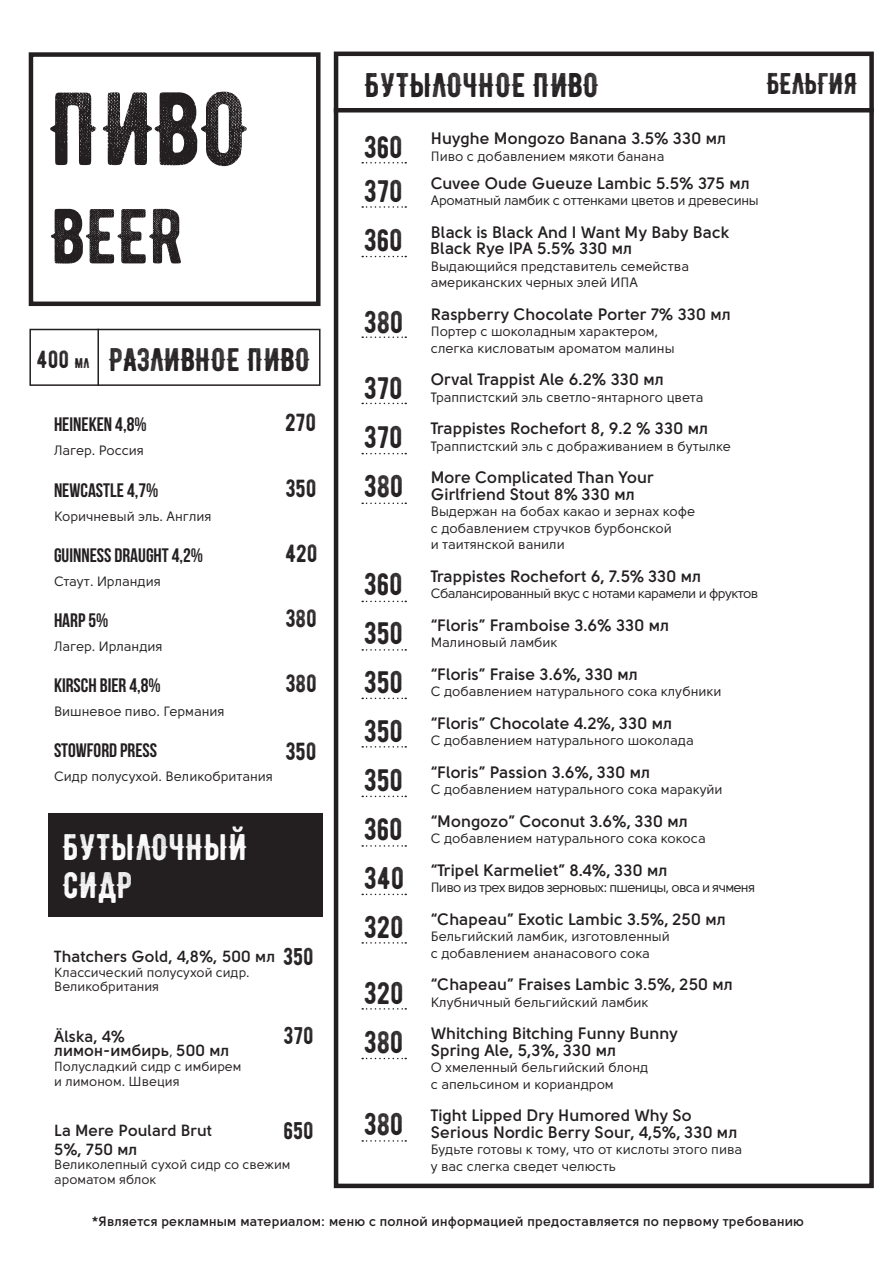
<style>
.page{position:relative;width:893px;height:1263px;background:#fff}
.page>*{position:absolute;margin:0;border:0;box-sizing:border-box;transform-origin:0 0}
.t1{font:103.5px "BERNIER Distressed";color:#231f20}
.t2{font:77.7px "BERNIER Distressed";color:#231f20}
.t3{font:36.9px/38.2px "BERNIER Distressed";color:#fff}
.t4{font:34.2px "BERNIER Distressed";color:#231f20}
.t5{font:32.7px "BERNIER Distressed";color:#231f20}
.t6{font:30px "BERNIER Distressed";color:#231f20}
.t7{font:24.75px "BERNIER Distressed";color:#231f20}
.t8{font:24.6px "BERNIER Distressed";color:#231f20}
.t9{font:24.15px "BERNIER Distressed";color:#231f20}
.t10{font:700 19.5px "Bebas Neue";color:#231f20}
.t11{font:700 16.5px/16.5px "Solomon Sans Semi";color:#231f20}
.t12{font:700 16.05px "Solomon Sans Semi";color:#231f20}
.t13{font:13.5px/16.5px "Solomon Sans Normal";color:#231f20}
.t14{font:700 13.5px "Solomon Sans Semi";letter-spacing:.01em;color:#231f20}
.t15{font:13.5px "Solomon Sans Normal";letter-spacing:-.04em;color:#231f20}
.t16{font:13.5px "Solomon Sans Normal";letter-spacing:-.05em;color:#231f20}
.t17{font:13.5px "Solomon Sans Normal";letter-spacing:-.02em;color:#231f20}
.t18{font:13.2px/14.7px "Solomon Sans Normal";color:#231f20}
.s1{font-size:14.1px}
.s2{font-family:"BERNIER Distressed";font-weight:400;font-size:24.15px}
.s3{font-family:"Solomon Sans Normal";font-weight:400;font-size:13.2px}
.s4{font-family:"BERNIER Distressed";font-weight:400;font-size:31.05px}
</style>
<div class="page">
<div style="left:334px;top:52px;width:540px;height:1136px;border:4px solid #231f20"></div>
<svg style="left:362px;top:162px;width:44px;height:2px"></svg>
<svg style="left:362px;top:206px;width:44px;height:2px"></svg>
<svg style="left:362px;top:256px;width:44px;height:1px"></svg>
<svg style="left:362px;top:336px;width:44px;height:2px"></svg>
<svg style="left:362px;top:403px;width:44px;height:1px"></svg>
<svg style="left:362px;top:453px;width:44px;height:1px"></svg>
<svg style="left:362px;top:503px;width:44px;height:1px"></svg>
<svg style="left:362px;top:601px;width:44px;height:1px"></svg>
<svg style="left:362px;top:649px;width:44px;height:2px"></svg>
<svg style="left:362px;top:698px;width:44px;height:1px"></svg>
<svg style="left:362px;top:746px;width:44px;height:2px"></svg>
<svg style="left:362px;top:796px;width:44px;height:1px"></svg>
<svg style="left:362px;top:894px;width:44px;height:1px"></svg>
<svg style="left:362px;top:942px;width:44px;height:2px"></svg>
<svg style="left:362px;top:1008px;width:44px;height:2px"></svg>
<svg style="left:362px;top:1058px;width:44px;height:1px"></svg>
<svg style="left:362px;top:1140px;width:44px;height:2px"></svg>
<svg style="left:362px;top:845px;width:44px;height:2px"></svg>
<div style="left:29px;top:52px;width:292px;height:254px;border:4px solid #231f20"></div>
<div style="left:29px;top:329px;width:292px;height:57px;border:2px solid #231f20"></div>
<hr style="left:97px;top:329px;width:2px;height:57px;background:#231f20">
<div style="left:334px;top:108px;width:540px;height:5px;background:#231f20"></div>
<div style="left:49px;top:813px;width:274px;height:104px;background:#231f20"></div>
<h1 class="t1" style="left:51px;top:64px;width:201px">ПИВО</h1>
<h2 class="t2" style="left:51px;top:187px;width:134px">BEER</h2>
<h3 class="t8" style="left:37px;top:343px;width:54px">400 <span class="s1">МЛ</span></h3>
<h3 class="t5" style="left:109px;top:339px;width:203px">РАЗЛИВНОЕ ПИВО</h3>
<h3 class="t10" style="left:54px;top:414px;width:94px">HEINEKEN 4,8%</h3>
<h3 class="t7" style="left:285px;top:407px;width:33px">270</h3>
<p class="t13" style="left:54px;top:443px;width:91px">Лагер. Россия</p>
<h3 class="t10" style="left:54px;top:479px;width:106px">NEWCASTLE 4,7%</h3>
<h3 class="t7" style="left:285px;top:472px;width:33px">350</h3>
<p class="t13" style="left:54px;top:508px;width:159px">Коричневый эль. Англия</p>
<h3 class="t10" style="left:54px;top:544px;width:151px">GUINNESS DRAUGHT 4,2%</h3>
<h3 class="t7" style="left:285px;top:537px;width:34px">420</h3>
<p class="t13" style="left:54px;top:573px;width:108px">Стаут. Ирландия</p>
<h3 class="t10" style="left:54px;top:609px;width:56px">HARP 5%</h3>
<h3 class="t7" style="left:285px;top:602px;width:33px">380</h3>
<p class="t13" style="left:54px;top:638px;width:110px">Лагер. Ирландия</p>
<h3 class="t10" style="left:54px;top:674px;width:108px">KIRSCH BIER 4,8%</h3>
<h3 class="t7" style="left:285px;top:667px;width:33px">380</h3>
<p class="t13" style="left:54px;top:703px;width:172px">Вишневое пиво. Германия</p>
<h3 class="t10" style="left:54px;top:739px;width:105px">STOWFORD PRESS</h3>
<h3 class="t7" style="left:285px;top:735px;width:33px">350</h3>
<p class="t13" style="left:54px;top:768px;width:220px">Сидр полусухой. Великобритания</p>
<h3 class="t3" style="left:63px;top:827px;width:186px">БУТЫЛОЧНЫЙ<br>СИДР</h3>
<p class="t12" style="left:54px;top:947px;width:261px">Thatchers Gold, 4,8%, 500 мл <span class="s2">350</span></p>
<p class="t18" style="left:54px;top:965px;width:197px">Классический полусухой сидр.<br>Великобритания</p>
<p class="t12" style="left:54px;top:1027px;width:72px">Älska, 4%</p>
<h3 class="t9" style="left:283px;top:1021px;width:32px">370</h3>
<p class="t12" style="left:54px;top:1041px;width:177px">лимон-имбирь<span class="s3">,</span> 500 мл</p>
<p class="t18" style="left:54px;top:1059px;width:189px">Полусладкий сидр с имбирем и лимоном. Швеция</p>
<p class="t12" style="left:54px;top:1121px;width:159px">La Mere Poulard Brut</p>
<h3 class="t9" style="left:283px;top:1115px;width:32px">650</h3>
<p class="t12" style="left:54px;top:1140px;width:84px">5%, 750 мл</p>
<p class="t18" style="left:54px;top:1157px;width:238px">Великолепный сухой сидр со свежим ароматом яблок</p>
<h3 class="t4" style="left:365px;top:63px;width:236px">БУТЫЛОЧНОЕ ПИВО</h3>
<h3 class="t6" style="left:767px;top:64px;width:93px">БЕЛЬГИЯ</h3>
<p class="t11" style="left:363px;top:130px;width:364px"><span class="s4">360</span> Huyghe Mongozo Banana 3.5% 330 мл</p>
<p class="t13" style="left:431px;top:148px;width:235px">Пиво с добавлением мякоти банана</p>
<p class="t11" style="left:363px;top:175px;width:388px"><span class="s4">370</span> Cuvee Oude Gueuze Lambic 5.5% 375 мл</p>
<p class="t17" style="left:431px;top:193px;width:330px">Ароматный ламбик с оттенками цветов и древесины</p>
<p class="t11" style="left:430px;top:224px;width:301px;text-indent:-67px"><span class="s4">360</span> Black is Black And I Want My Baby Back<br>Black Rye IPA 5.5% 330 мл</p>
<p class="t13" style="left:431px;top:258px;width:260px">Выдающийся представитель семейства американских черных элей ИПА</p>
<p class="t11" style="left:363px;top:306px;width:369px"><span class="s4">380</span> Raspberry Chocolate Porter 7% 330 мл</p>
<p class="t13" style="left:431px;top:323px;width:245px">Портер с шоколадным характером, слегка кисловатым ароматом малины</p>
<p class="t11" style="left:363px;top:371px;width:302px"><span class="s4">370</span> Orval Trappist Ale 6.2% 330 мл</p>
<p class="t13" style="left:431px;top:389px;width:274px">Траппистский эль светло-янтарного цвета</p>
<p class="t11" style="left:363px;top:420px;width:346px"><span class="s4">370</span> Trappistes Rochefort 8, 9.2 % 330 мл</p>
<p class="t13" style="left:431px;top:438px;width:302px">Траппистский эль с дображиванием в бутылке</p>
<p class="t11" style="left:431px;top:469px;width:225px;text-indent:-67px"><span class="s4">380</span> More Complicated Than Your<br>Girlfriend Stout 8% 330 мл</p>
<p class="t13" style="left:431px;top:503px;width:266px">Выдержан на бобах какао и зернах кофе с добавлением стручков бурбонской<br>и таитянской ванили</p>
<p class="t11" style="left:363px;top:568px;width:339px"><span class="s4">360</span> Trappistes Rochefort 6, 7.5% 330 мл</p>
<p class="t15" style="left:431px;top:586px;width:329px">Сбалансированный вкус с нотами карамели и фруктов</p>
<p class="t11" style="left:363px;top:617px;width:307px"><span class="s4">350</span> “Floris” Framboise 3.6% 330 мл</p>
<p class="t13" style="left:431px;top:634px;width:128px">Малиновый ламбик</p>
<p class="t11" style="left:363px;top:666px;width:276px"><span class="s4">350</span> “Floris” Fraise 3.6%, 330 мл</p>
<p class="t13" style="left:431px;top:683px;width:292px">С добавлением натурального сока клубники</p>
<p class="t11" style="left:363px;top:715px;width:310px"><span class="s4">350</span> “Floris” Chocolate 4.2%, 330 мл</p>
<p class="t13" style="left:431px;top:732px;width:264px">С добавлением натурального шоколада</p>
<p class="t11" style="left:363px;top:764px;width:288px"><span class="s4">350</span> “Floris” Passion 3.6%, 330 мл</p>
<p class="t13" style="left:431px;top:781px;width:293px">С добавлением натурального сока маракуйи</p>
<p class="t11" style="left:363px;top:813px;width:326px"><span class="s4">360</span> “Mongozo” Coconut 3.6%, 330 мл</p>
<p class="t13" style="left:431px;top:830px;width:276px">С добавлением натурального сока кокоса</p>
<p class="t11" style="left:363px;top:862px;width:305px"><span class="s4">340</span> “Tripel Karmeliet” 8.4%, 330 мл</p>
<p class="t16" style="left:431px;top:880px;width:326px">Пиво из трех видов зерновых: пшеницы, овса и ячменя</p>
<p class="t11" style="left:363px;top:911px;width:364px"><span class="s4">320</span> “Chapeau” Exotic Lambic 3.5%, 250 мл</p>
<p class="t13" style="left:431px;top:928px;width:241px">Бельгийский ламбик, изготовленный с добавлением ананасового сока</p>
<p class="t11" style="left:363px;top:976px;width:371px"><span class="s4">320</span> “Chapeau” Fraises Lambic 3.5%, 250 мл</p>
<p class="t13" style="left:431px;top:994px;width:219px">Клубничный бельгийский ламбик</p>
<p class="t11" style="left:363px;top:1025px;width:316px;text-align:center"><span class="s4">380</span> Whitching Bitching Funny Bunny<br>Spring Ale, 5,3%, 330 мл</p>
<p class="t13" style="left:431px;top:1059px;width:219px">О хмеленный бельгийский блонд с апельсином и кориандром</p>
<p class="t11" style="left:431px;top:1107px;width:308px;text-indent:-67px"><span class="s4">380</span> Tight Lipped Dry Humored Why So<br>Serious Nordic Berry Sour, 4,5%, 330 мл</p>
<p class="t13" style="left:431px;top:1141px;width:313px">Будьте готовы к тому, что от кислоты этого пива у вас слегка сведет челюсть</p>
<p class="t14" style="left:92px;top:1214px;width:714px">*Является рекламным материалом: меню с полной информацией предоставляется по первому требованию</p>
</div>
